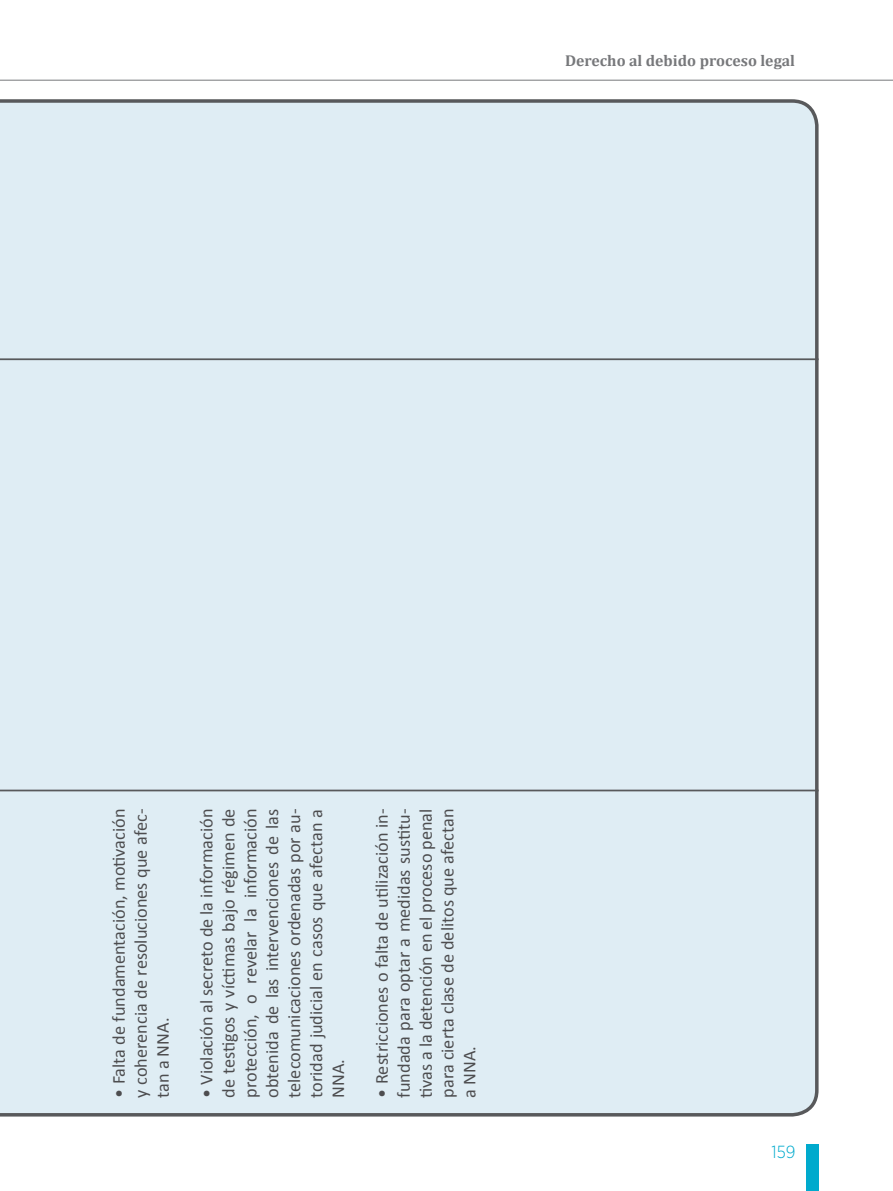
<style>
.page{position:relative;width:893px;height:1191px;background:#fff}
.page>*{position:absolute;margin:0;border:0;box-sizing:border-box;transform-origin:0 0}
.t1{font:18.2px/21.9px "Calibri";color:#4d4d4f;text-align:justify}
.t2{font:300 17.5px "Gotham Narrow";color:#00aacd}
.t3{font:700 15.75px "Cambria";color:#77787b}
</style>
<div class="page">
<div style="left:806px;top:1143px;width:13px;height:48px;background:#00aacd"></div>
<div style="left:0;top:99px;width:819px;height:1017px;background:#dfedf4"></div>
<hr style="left:0;top:789px;width:819px;height:2px;background:#58595b">
<hr style="left:0;top:358px;width:819px;height:2px;background:#58595b">
<hr style="left:0;top:80px;width:893px;height:1px;background:#77787b">
<p class="t3" style="left:565px;top:50px;width:231px">Derecho al debido proceso legal</p>
<p class="t1" style="left:107px;top:1097px;width:290px;rotate:-90deg">• Falta de fundamentación, motivación y coherencia de resoluciones que afec&shy;tan a NNA.</p>
<p class="t1" style="left:195px;top:1097px;width:290px;rotate:-90deg">• Violación al secreto de la información de testigos y víctimas bajo régimen de protección, o revelar la información obtenida de las intervenciones de las telecomunicaciones ordenadas por au&shy;toridad judicial en casos que afectan a NNA.</p>
<p class="t1" style="left:370px;top:1097px;width:290px;rotate:-90deg">• Restricciones o falta de utilización in&shy;fundada para optar a medidas sustitu&shy;tivas a la detención en el proceso penal para cierta clase de delitos que afectan a NNA.</p>
<p class="t2" style="left:771px;top:1141px;width:25px">159</p>
</div>
